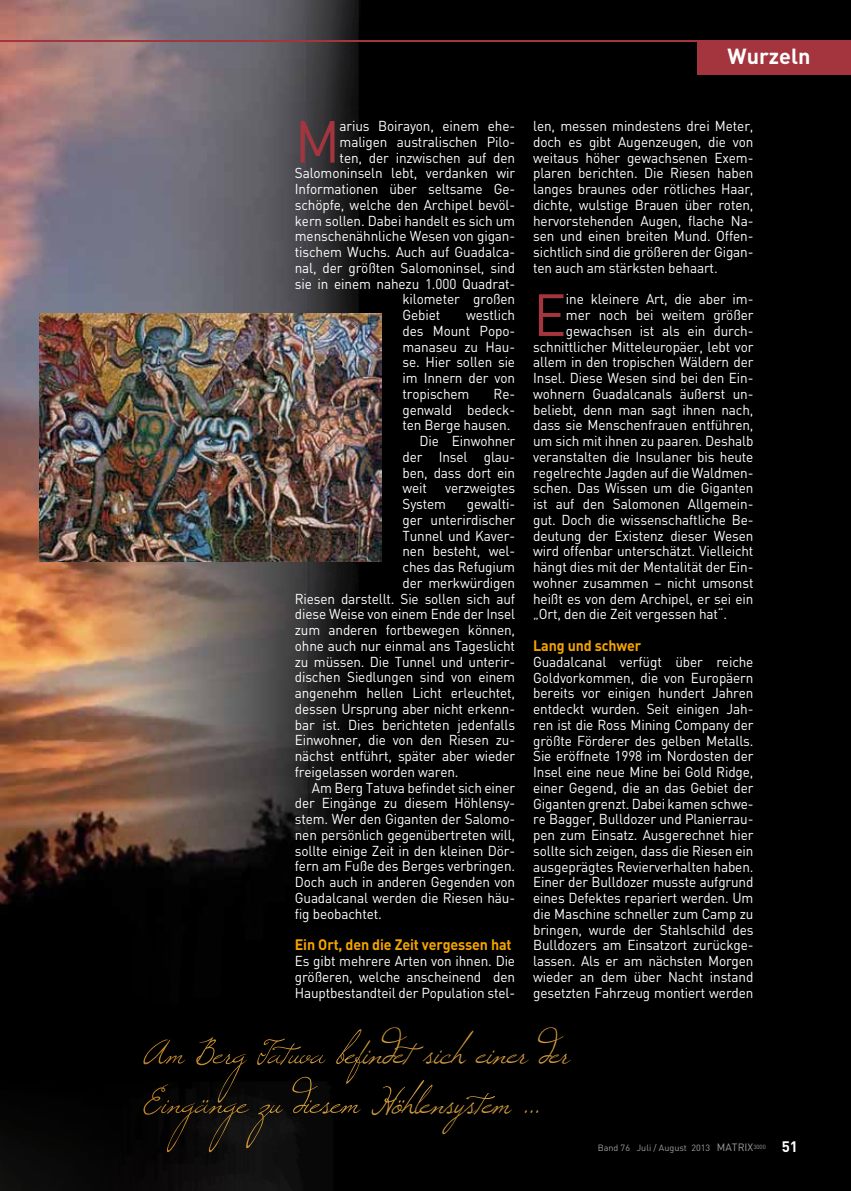
<style>
.page{position:relative;width:851px;height:1191px;background:#fff}
.page>*{position:absolute;margin:0;border:0;box-sizing:border-box;transform-origin:0 0}
.t1{font:58.5px "DIN";color:#a4343d;scale:.95 1}
.t2{font:45px "Windsong";letter-spacing:-.01em;color:#d39c3b;scale:.95 1}
.t3{font:700 21.6px "DIN";color:#fff}
.t4{font:700 15px "DIN";letter-spacing:-.01em;color:#f6a400;scale:.95 1}
.t5{font:700 15px "DIN";color:#fff}
.t6{font:14.25px/15.8px "DIN";letter-spacing:-.01em;color:#fff;text-align:justify;scale:.95 1}
.t7{font:9px "DIN";color:#9c9e9f}
.s1{font-size:10.5px}
</style>
<div class="page">
<div style="left:0;top:0;width:850px;height:1191px;background:#000"></div>
<img style="left:0;top:0;width:308px;height:905px">
<img style="left:308px;top:0;width:52px;height:838px">
<img style="left:0;top:1135px;width:154px;height:56px">
<img style="left:154px;top:1152px;width:150px;height:39px">
<img style="left:143px;top:1029px;width:217px;height:47px">
<img style="left:143px;top:1102px;width:217px;height:50px">
<svg style="left:383px;top:1080px;width:112px;height:22px"></svg>
<img style="left:148px;top:1076px;width:206px;height:26px">
<img style="left:40px;top:314px;width:341px;height:248px">
<div style="left:697px;top:40px;width:153px;height:34px;background:#a4343d"></div>
<hr style="left:0;top:40px;width:850px;height:2px;background:#a4343d">
<h3 class="t3" style="left:727px;top:43px;width:84px">Wurzeln</h3>
<h1 class="t1" style="left:295px;top:105px;width:49px">M</h1>
<p class="t6" style="left:339px;top:118px;width:186px">arius Boirayon, einem ehe-</p>
<p class="t6" style="left:533px;top:118px;width:233px">len, messen mindestens drei Meter, doch es gibt Augenzeugen, die von weitaus höher gewachsenen Exem&shy;plaren berichten. Die Riesen haben langes braunes oder rötliches Haar, dichte, wulstige Brauen über roten, hervorstehenden Augen, flache Na&shy;sen und einen breiten Mund. Offen&shy;sichtlich sind die größeren der Gigan&shy;ten auch am stärksten behaart.</p>
<h1 class="t1" style="left:533px;top:278px;width:37px">E</h1>
<p class="t6" style="left:566px;top:291px;width:199px">ine kleinere Art, die aber im-</p>
<p class="t6" style="left:339px;top:134px;width:186px">maligen australischen Pilo-</p>
<p class="t6" style="left:339px;top:149px;width:186px">ten, der inzwischen auf den</p>
<p class="t6" style="left:295px;top:165px;width:233px">Salomoninseln lebt, verdanken wir</p>
<p class="t6" style="left:295px;top:181px;width:233px">Informationen über seltsame Ge-</p>
<p class="t6" style="left:295px;top:197px;width:233px">schöpfe, welche den Archipel bevöl-</p>
<p class="t6" style="left:295px;top:212px;width:233px">kern sollen. Dabei handelt es sich um</p>
<p class="t6" style="left:295px;top:228px;width:233px">menschenähnliche Wesen von gigan-</p>
<p class="t6" style="left:295px;top:244px;width:233px">tischem Wuchs. Auch auf Guadalca-</p>
<p class="t6" style="left:295px;top:260px;width:233px">nal, der größten Salomoninsel, sind</p>
<p class="t6" style="left:295px;top:275px;width:233px">sie in einem nahezu 1.000 Quadrat-</p>
<p class="t6" style="left:402px;top:291px;width:120px">kilometer großen</p>
<p class="t6" style="left:402px;top:307px;width:41px">Gebiet</p>
<p class="t6" style="left:566px;top:307px;width:199px">mer noch bei weitem größer</p>
<p class="t6" style="left:566px;top:323px;width:199px">gewachsen ist als ein durch-</p>
<p class="t6" style="left:533px;top:338px;width:233px">schnittlicher Mitteleuropäer, lebt vor</p>
<p class="t6" style="left:533px;top:354px;width:233px">allem in den tropischen Wäldern der</p>
<p class="t6" style="left:533px;top:370px;width:233px">Insel. Diese Wesen sind bei den Ein-</p>
<p class="t6" style="left:533px;top:386px;width:233px">wohnern Guadalcanals äußerst un-</p>
<p class="t6" style="left:533px;top:401px;width:233px">beliebt, denn man sagt ihnen nach,</p>
<p class="t6" style="left:533px;top:417px;width:233px">dass sie Menschenfrauen entführen,</p>
<p class="t6" style="left:533px;top:433px;width:233px">um sich mit ihnen zu paaren. Deshalb</p>
<p class="t6" style="left:533px;top:448px;width:233px">veranstalten die Insulaner bis heute</p>
<p class="t6" style="left:533px;top:464px;width:233px">regelrechte Jagden auf die Waldmen-</p>
<p class="t6" style="left:533px;top:480px;width:233px">schen. Das Wissen um die Giganten</p>
<p class="t6" style="left:533px;top:496px;width:233px">ist auf den Salomonen Allgemein-</p>
<p class="t6" style="left:533px;top:511px;width:233px">gut. Doch die wissenschaftliche Be-</p>
<p class="t6" style="left:533px;top:527px;width:233px">deutung der Existenz dieser Wesen</p>
<p class="t6" style="left:533px;top:543px;width:233px">wird offenbar unterschätzt. Vielleicht</p>
<p class="t6" style="left:533px;top:559px;width:233px">hängt dies mit der Mentalität der Ein-</p>
<p class="t6" style="left:533px;top:574px;width:233px">wohner zusammen – nicht umsonst</p>
<p class="t6" style="left:533px;top:590px;width:233px">heißt es von dem Archipel, er sei ein</p>
<p class="t6" style="left:533px;top:606px;width:206px">„Ort, den die Zeit vergessen hat“.</p>
<p class="t4" style="left:533px;top:636px;width:115px">Lang und schwer</p>
<p class="t6" style="left:533px;top:653px;width:233px">Guadalcanal verfügt über reiche Goldvorkommen, die von Europäern bereits vor einigen hundert Jahren entdeckt wurden. Seit einigen Jah&shy;ren ist die Ross Mining Company der größte Förderer des gelben Metalls.<br>Sie eröffnete 1998 im Nordosten der Insel eine neue Mine bei Gold Ridge, einer Gegend, die an das Gebiet der Giganten grenzt. Dabei kamen schwe&shy;re Bagger, Bulldozer und Planierrau&shy;pen zum Einsatz. Ausgerechnet hier sollte sich zeigen, dass die Riesen ein ausgeprägtes Revierverhalten haben.<br>Einer der Bulldozer musste aufgrund eines Defektes repariert werden. Um die Maschine schneller zum Camp zu bringen, wurde der Stahlschild des Bulldozers am Einsatzort zurückge&shy;lassen. Als er am nächsten Morgen wieder an dem über Nacht instand gesetzten Fahrzeug montiert werden</p>
<h2 class="t2" style="left:142px;top:1021px;width:451px">Am Berg Tatuva befindet sich einer der</h2>
<p class="t6" style="left:402px;top:307px;width:120px;text-indent:64px">westlich des Mount Popo&shy;manaseu zu Hau&shy;se. Hier sollen sie im Innern der von tropischem</p>
<p class="t6" style="left:493px;top:385px;width:24px">Re-</p>
<p class="t6" style="left:402px;top:401px;width:120px">genwald bedeck-</p>
<p class="t6" style="left:402px;top:417px;width:115px">ten Berge hausen.</p>
<p class="t6" style="left:419px;top:433px;width:102px">Die Einwohner</p>
<p class="t6" style="left:402px;top:448px;width:120px">der Insel glau-</p>
<p class="t6" style="left:402px;top:464px;width:120px">ben, dass dort ein</p>
<p class="t6" style="left:402px;top:480px;width:27px">weit</p>
<p class="t6" style="left:402px;top:480px;width:120px;text-indent:43px">verzweigtes<br>System</p>
<p class="t6" style="left:467px;top:496px;width:52px">gewalti-</p>
<p class="t6" style="left:402px;top:511px;width:120px">ger unterirdischer</p>
<p class="t6" style="left:402px;top:527px;width:120px">Tunnel und Kaver-</p>
<p class="t6" style="left:402px;top:543px;width:120px">nen besteht, wel-</p>
<p class="t6" style="left:402px;top:559px;width:120px">ches das Refugium</p>
<p class="t6" style="left:402px;top:574px;width:120px">der merkwürdigen</p>
<p class="t6" style="left:295px;top:590px;width:233px">Riesen darstellt. Sie sollen sich auf</p>
<p class="t6" style="left:295px;top:606px;width:233px">diese Weise von einem Ende der Insel</p>
<p class="t6" style="left:295px;top:622px;width:233px">zum anderen fortbewegen können,</p>
<p class="t6" style="left:295px;top:637px;width:233px">ohne auch nur einmal ans Tageslicht</p>
<p class="t6" style="left:295px;top:653px;width:233px">zu müssen. Die Tunnel und unterir-</p>
<p class="t6" style="left:295px;top:669px;width:233px">dischen Siedlungen sind von einem</p>
<p class="t6" style="left:295px;top:685px;width:233px">angenehm hellen Licht erleuchtet,</p>
<p class="t6" style="left:295px;top:700px;width:233px">dessen Ursprung aber nicht erkenn-</p>
<p class="t6" style="left:295px;top:716px;width:233px">bar ist. Dies berichteten jedenfalls</p>
<p class="t6" style="left:295px;top:732px;width:233px">Einwohner, die von den Riesen zu-</p>
<p class="t6" style="left:295px;top:748px;width:233px">nächst entführt, später aber wieder</p>
<p class="t6" style="left:295px;top:763px;width:174px">freigelassen worden waren.</p>
<p class="t6" style="left:312px;top:779px;width:215px">Am Berg Tatuva befindet sich einer</p>
<p class="t6" style="left:295px;top:795px;width:233px">der Eingänge zu diesem Höhlensy-</p>
<p class="t6" style="left:295px;top:811px;width:233px">stem. Wer den Giganten der Salomo-</p>
<p class="t6" style="left:295px;top:826px;width:233px">nen persönlich gegenübertreten will,</p>
<p class="t6" style="left:295px;top:842px;width:233px">sollte einige Zeit in den kleinen Dör-</p>
<p class="t6" style="left:295px;top:858px;width:233px">fern am Fuße des Berges verbringen.</p>
<p class="t6" style="left:295px;top:874px;width:233px">Doch auch in anderen Gegenden von</p>
<p class="t6" style="left:295px;top:889px;width:233px">Guadalcanal werden die Riesen häu-</p>
<p class="t6" style="left:295px;top:905px;width:93px">fig beobachtet.</p>
<p class="t4" style="left:295px;top:935px;width:230px">Ein Ort, den die Zeit vergessen hat</p>
<p class="t6" style="left:295px;top:953px;width:233px">Es gibt mehrere Arten von ihnen. Die größeren, welche anscheinend den Hauptbestandteil der Population stel-</p>
<p class="t7" style="left:597px;top:1142px;width:170px">Band 76 Juli / August 2013 <span class="s1">MATRIX</span><sup>3000</sup></p>
<p class="t5" style="left:781px;top:1136px;width:18px">51</p>
</div>
